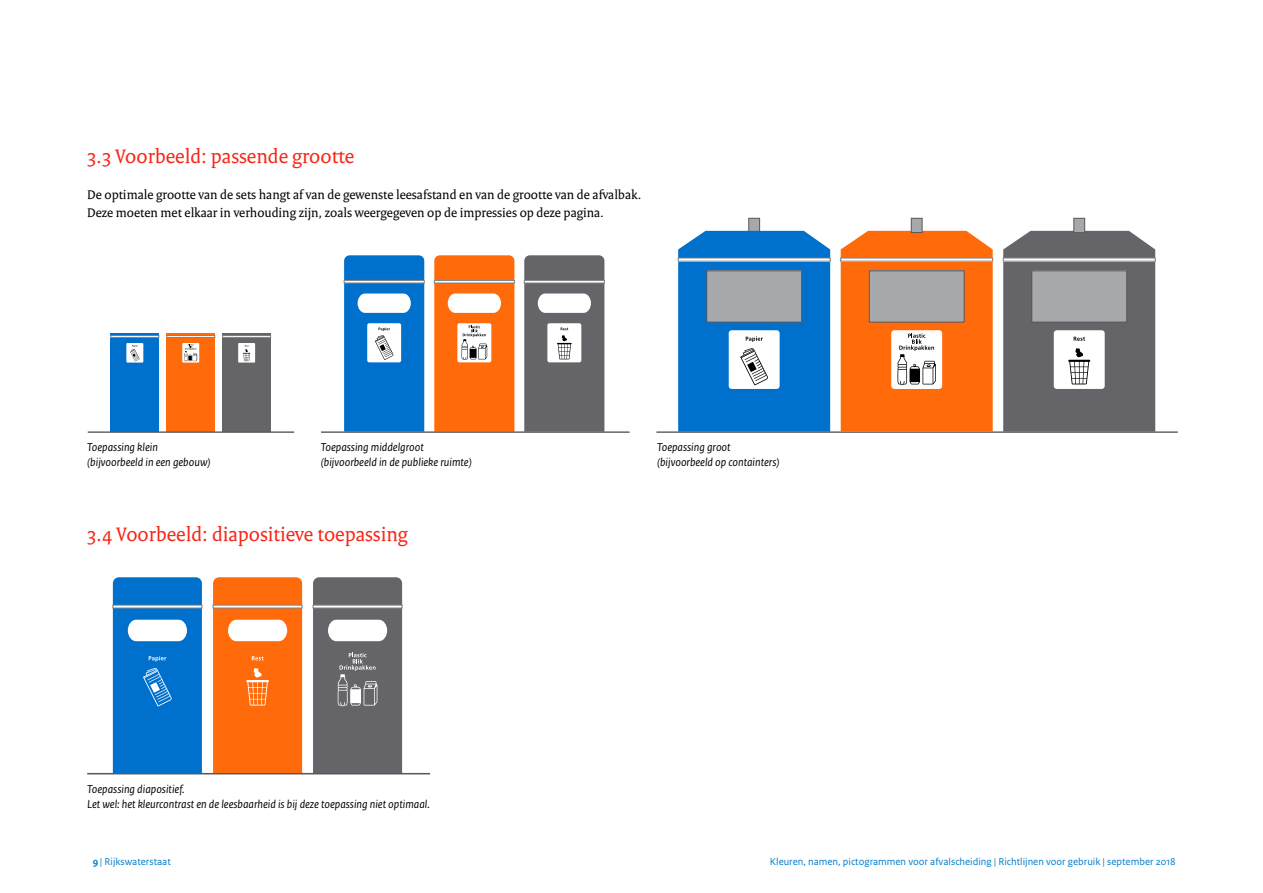
<style>
.page{position:relative;width:1263px;height:893px;background:#fff}
.page>*{position:absolute;margin:0;border:0;box-sizing:border-box;transform-origin:0 0}
.t1{font:21px "Rijksoverheid Serif";color:#f72717}
.t2{font:13.5px/18px "Rijksoverheid Serif";color:#000}
.t3{font:italic 12px/15px "Rijksoverheid Sans Text";color:#000}
.t4{font:10.5px "Rijksoverheid Sans Text";color:#007ccb}
.s1{font-weight:700}
</style>
<div class="page">
<hr style="left:87px;top:773px;width:343px;height:1px;background:#58595b">
<svg style="left:313px;top:577px;width:89px;height:196px;background:#747479"></svg>
<svg style="left:113px;top:577px;width:89px;height:196px;background:#197dd0"></svg>
<svg style="left:213px;top:577px;width:89px;height:196px;background:#fd7923"></svg>
<div style="left:111px;top:333px;width:48px;height:99px;background:#0070cd"></div>
<div style="left:111px;top:335px;width:48px;height:3px;border:1px solid #808184"></div>
<div style="left:167px;top:333px;width:48px;height:99px;background:#ff6b0b"></div>
<div style="left:167px;top:335px;width:48px;height:3px;border:1px solid #808184"></div>
<div style="left:223px;top:333px;width:48px;height:99px;background:#646469"></div>
<div style="left:222px;top:335px;width:49px;height:3px;border:1px solid #808184"></div>
<hr style="left:88px;top:431px;width:206px;height:2px;background:#58595b">
<div style="left:434px;top:280px;width:81px;height:3px;border:1px solid #808184"></div>
<div style="left:524px;top:280px;width:81px;height:3px;border:1px solid #808184"></div>
<svg style="left:344px;top:255px;width:80px;height:176px;background:#2c87d2"></svg>
<svg style="left:434px;top:255px;width:80px;height:176px;background:#f98134"></svg>
<svg style="left:524px;top:255px;width:80px;height:176px;background:#7d7d82"></svg>
<div style="left:126px;top:343px;width:17px;height:20px;background:#fff"></div>
<svg style="left:130px;top:345px;width:9px;height:16px"></svg>
<svg style="left:182px;top:343px;width:17px;height:20px"></svg>
<svg style="left:184px;top:344px;width:13px;height:17px"></svg>
<div style="left:238px;top:343px;width:17px;height:20px;background:#fff"></div>
<svg style="left:243px;top:345px;width:7px;height:16px"></svg>
<hr style="left:321px;top:431px;width:309px;height:2px;background:#58595b">
<hr style="left:656px;top:431px;width:522px;height:2px;background:#58595b">
<div style="left:749px;top:218px;width:11px;height:15px;background:#a6a8ab"></div>
<div style="left:748px;top:218px;width:12px;height:15px;border:1px solid #58595b"></div>
<svg style="left:678px;top:231px;width:152px;height:201px;background:#2683d1"></svg>
<div style="left:707px;top:271px;width:94px;height:51px;background:#a6a8ab"></div>
<div style="left:706px;top:270px;width:96px;height:52px;border:1px solid #58595b"></div>
<svg style="left:841px;top:231px;width:152px;height:201px;background:#f77d2d"></svg>
<div style="left:911px;top:218px;width:11px;height:15px;background:#a6a8ab"></div>
<div style="left:911px;top:218px;width:11px;height:15px;border:1px solid #58595b"></div>
<div style="left:869px;top:271px;width:95px;height:51px;background:#a6a8ab"></div>
<div style="left:869px;top:270px;width:95px;height:52px;border:1px solid #58595b"></div>
<svg style="left:1003px;top:231px;width:152px;height:201px;background:#79797d"></svg>
<div style="left:1074px;top:218px;width:11px;height:15px;background:#a6a8ab"></div>
<div style="left:1073px;top:218px;width:12px;height:15px;border:1px solid #58595b"></div>
<div style="left:1032px;top:271px;width:95px;height:51px;background:#a6a8ab"></div>
<div style="left:1031px;top:270px;width:96px;height:52px;border:1px solid #58595b"></div>
<h1 class="t1" style="left:87px;top:143px;width:269px">3.3 Voorbeeld: passende grootte</h1>
<p class="t2" style="left:87px;top:185px;width:556px">De optimale grootte van de sets hangt af van de gewenste leesafstand en van de grootte van de afvalbak.<br>Deze moeten met elkaar in verhouding zijn, zoals weergegeven op de impressies op deze pagina.</p>
<p class="t3" style="left:87px;top:439px;width:125px">Toepassing klein (bijvoorbeeld in een gebouw)</p>
<p class="t3" style="left:321px;top:439px;width:153px">Toepassing middelgroot (bijvoorbeeld in de publieke ruimte)</p>
<p class="t3" style="left:657px;top:439px;width:124px">Toepassing groot (bijvoorbeeld op containters)</p>
<h1 class="t1" style="left:87px;top:521px;width:322px">3.4 Voorbeeld: diapositieve toepassing</h1>
<p class="t3" style="left:87px;top:781px;width:344px">Toepassing diapositief.<br>Let wel: het kleurcontrast en de leesbaarheid is bij deze toepassing niet optimaal.</p>
<p class="t4" style="left:93px;top:855px;width:80px"><span class="s1">9</span> | Rijkswaterstaat</p>
<p class="t4" style="left:770px;top:855px;width:407px">Kleuren, namen, pictogrammen voor afvalscheiding | Richtlijnen voor gebruik | september 2018</p>
</div>
